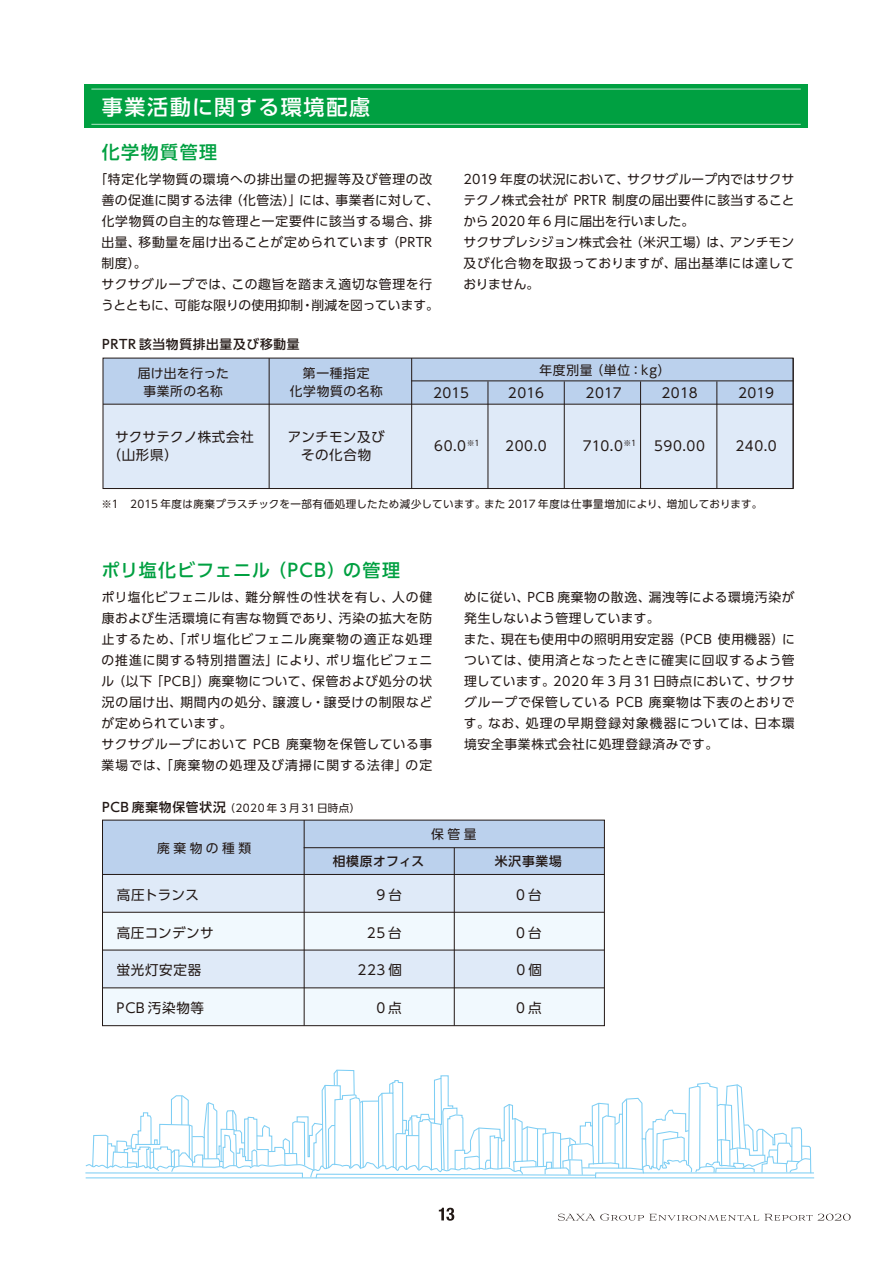
<style>
.page{position:relative;width:893px;height:1263px;background:#fff}
.page>*{position:absolute;margin:0;border:0;box-sizing:border-box;transform-origin:0 0}
.t1{font:500 21px "UD Shin Go Pro";letter-spacing:.08em;color:#fff}
.t2{font:500 18px "UD Shin Go Pro";letter-spacing:.075em;color:#00a041}
.t3{font:13.5px/18px "UD Shin Go Pro";letter-spacing:.04em;color:#221815}
.t4{font:12.75px/21px "UD Shin Go Pro";letter-spacing:.045em;color:#221815}
.t5{font:12.75px/21px "UD Shin Go Pro";letter-spacing:.02em;color:#221815}
.t6{font:500 12.75px "UD Shin Go Pro";letter-spacing:.05em;color:#221815}
.t7{font:500 12.75px "UD Shin Go Pro";letter-spacing:.03em;color:#221815}
.t8{font:10.5px "UD Shin Go Pro";letter-spacing:.03em;color:#221815}
.s1{font-weight:500;font-size:12.75px}
</style>
<div class="page">
<div style="left:84px;top:85px;width:724px;height:43px;background:#00a041"></div>
<hr style="left:91px;top:89px;width:710px;height:1px;background:#fff">
<hr style="left:91px;top:124px;width:710px;height:1px;background:#fff">
<div style="left:103px;top:820px;width:501px;height:54px;background:#bbd1ed"></div>
<div style="left:103px;top:874px;width:501px;height:38px;background:#dfeaf8"></div>
<div style="left:103px;top:912px;width:501px;height:38px;background:#f1f9fe"></div>
<div style="left:103px;top:950px;width:501px;height:38px;background:#dfeaf8"></div>
<div style="left:103px;top:988px;width:501px;height:38px;background:#f1f9fe"></div>
<hr style="left:304px;top:847px;width:300px;height:1px;background:#221815">
<hr style="left:103px;top:874px;width:501px;height:1px;background:#221815">
<hr style="left:103px;top:912px;width:501px;height:1px;background:#221815">
<hr style="left:103px;top:950px;width:501px;height:1px;background:#221815">
<hr style="left:103px;top:987px;width:501px;height:1px;background:#221815">
<div style="left:102px;top:820px;width:503px;height:206px;border:1px solid #221815"></div>
<hr style="left:454px;top:848px;width:1px;height:178px;background:#221815">
<hr style="left:304px;top:820px;width:1px;height:206px;background:#221815">
<div style="left:103px;top:403px;width:690px;height:85px;background:#dfeaf8"></div>
<div style="left:103px;top:358px;width:690px;height:46px;background:#bbd1ed"></div>
<div style="left:103px;top:358px;width:690px;height:131px;border:1px solid #221815"></div>
<hr style="left:793px;top:358px;width:1px;height:130px;background:#221815">
<hr style="left:716px;top:381px;width:1px;height:107px;background:#221815">
<hr style="left:640px;top:381px;width:1px;height:107px;background:#221815">
<hr style="left:564px;top:381px;width:1px;height:107px;background:#221815">
<hr style="left:488px;top:381px;width:1px;height:107px;background:#221815">
<hr style="left:411px;top:358px;width:1px;height:130px;background:#221815">
<hr style="left:269px;top:358px;width:1px;height:130px;background:#221815">
<hr style="left:103px;top:404px;width:690px;height:1px;background:#221815">
<hr style="left:411px;top:380px;width:382px;height:1px;background:#221815">
<svg style="left:85px;top:1069px;width:730px;height:110px"></svg>
<svg style="left:439px;top:1208px;width:15px;height:13px"></svg>
<svg style="left:558px;top:1214px;width:293px;height:7px"></svg>
<h1 class="t1" style="left:102px;top:90px;width:270px">事業活動に関する環境配慮</h1>
<h2 class="t2" style="left:102px;top:138px;width:117px">化学物質管理</h2>
<p class="t4" style="left:101px;top:169px;width:339px;text-indent:-7px">「特定化学物質の環境への排出量の把握等及び管理の改善の促進に関する法律（化管法）」には、事業者に対して、化学物質の自主的な管理と一定要件に該当する場合、排出量、移動量を届け出ることが定められています（PRTR制度）。<br>サクサグループでは、この趣旨を踏まえ適切な管理を行うとともに、可能な限りの使用抑制・削減を図っています。</p>
<p class="t6" style="left:102px;top:334px;width:199px">PRTR 該当物質排出量及び移動量</p>
<p class="t5" style="left:463px;top:169px;width:333px">2019 年度の状況において、サクサグループ内ではサクサテクノ株式会社が PRTR 制度の届出要件に該当することから 2020 年 6 月に届出を行いました。<br>サクサプレシジョン株式会社（米沢工場）は、アンチモン及び化合物を取扱っておりますが、届出基準には達しておりません。</p>
<p class="t4" style="left:138px;top:363px;width:93px;line-height:18px;text-align:center">届け出を行った事業所の名称</p>
<p class="t4" style="left:290px;top:363px;width:95px;line-height:18px;text-align:center">第一種指定<br>化学物質の名称</p>
<p class="t4" style="left:539px;top:359px;width:133px">年度別量（単位：kg）</p>
<p class="t3" style="left:108px;top:427px;width:148px;text-indent:7px">サクサテクノ株式会社（山形県）</p>
<p class="t3" style="left:288px;top:428px;width:98px;text-align:center">アンチモン及びその化合物</p>
<p class="t3" style="left:433px;top:384px;width:38px">2015</p>
<p class="t3" style="left:508px;top:384px;width:38px">2016</p>
<p class="t3" style="left:585px;top:384px;width:38px">2017</p>
<p class="t3" style="left:661px;top:384px;width:38px">2018</p>
<p class="t3" style="left:738px;top:384px;width:38px">2019</p>
<p class="t3" style="left:434px;top:436px;width:47px">60.0<sup>※1</sup></p>
<p class="t3" style="left:505px;top:436px;width:43px">200.0</p>
<p class="t3" style="left:583px;top:436px;width:55px">710.0<sup>※1</sup></p>
<p class="t3" style="left:654px;top:436px;width:52px">590.00</p>
<p class="t3" style="left:735px;top:436px;width:43px">240.0</p>
<p class="t8" style="left:102px;top:496px;width:662px">※1　2015 年度は廃棄プラスチックを一部有価処理したため減少しています。また 2017 年度は仕事量増加により、増加しております。</p>
<h2 class="t2" style="left:101px;top:556px;width:300px">ポリ塩化ビフェニル（PCB）の管理</h2>
<p class="t4" style="left:101px;top:587px;width:332px">ポリ塩化ビフェニルは、難分解性の性状を有し、人の健康および生活環境に有害な物質であり、汚染の拡大を防止するため、「ポリ塩化ビフェニル廃棄物の適正な処理の推進に関する特別措置法」により、ポリ塩化ビフェニル（以下「PCB」）廃棄物について、保管および処分の状況の届け出、期間内の処分、譲渡し・譲受けの制限などが定められています。<br>サクサグループにおいて PCB 廃棄物を保管している事業場では、「廃棄物の処理及び清掃に関する法律」の定</p>
<p class="t8" style="left:102px;top:799px;width:260px"><span class="s1">PCB 廃棄物保管状況</span>（2020 年 3 月 31日時点）</p>
<p class="t4" style="left:464px;top:587px;width:332px">めに従い、PCB 廃棄物の散逸、漏洩等による環境汚染が発生しないよう管理しています。<br>また、現在も使用中の照明用安定器（PCB 使用機器）については、使用済となったときに確実に回収するよう管理しています。2020 年 3 月 31日時点において、サクサグループで保管している PCB 廃棄物は下表のとおりです。なお、処理の早期登録対象機器については、日本環境安全事業株式会社に処理登録済みです。</p>
<p class="t4" style="left:157px;top:837px;width:96px">廃棄物の種類</p>
<p class="t4" style="left:431px;top:823px;width:47px">保管量</p>
<p class="t7" style="left:333px;top:851px;width:93px">相模原オフィス</p>
<p class="t6" style="left:495px;top:851px;width:68px">米沢事業場</p>
<p class="t3" style="left:117px;top:885px;width:84px">高圧トランス</p>
<p class="t3" style="left:376px;top:885px;width:27px">9台</p>
<p class="t3" style="left:516px;top:885px;width:27px">0台</p>
<p class="t3" style="left:117px;top:923px;width:98px">高圧コンデンサ</p>
<p class="t3" style="left:367px;top:923px;width:36px">25台</p>
<p class="t3" style="left:516px;top:923px;width:27px">0台</p>
<p class="t3" style="left:117px;top:961px;width:86px">蛍光灯安定器</p>
<p class="t3" style="left:357px;top:961px;width:46px">223 個</p>
<p class="t3" style="left:516px;top:961px;width:27px">0個</p>
<p class="t3" style="left:117px;top:999px;width:89px">PCB 汚染物等</p>
<p class="t3" style="left:376px;top:999px;width:27px">0点</p>
<p class="t3" style="left:516px;top:999px;width:27px">0点</p>
</div>
